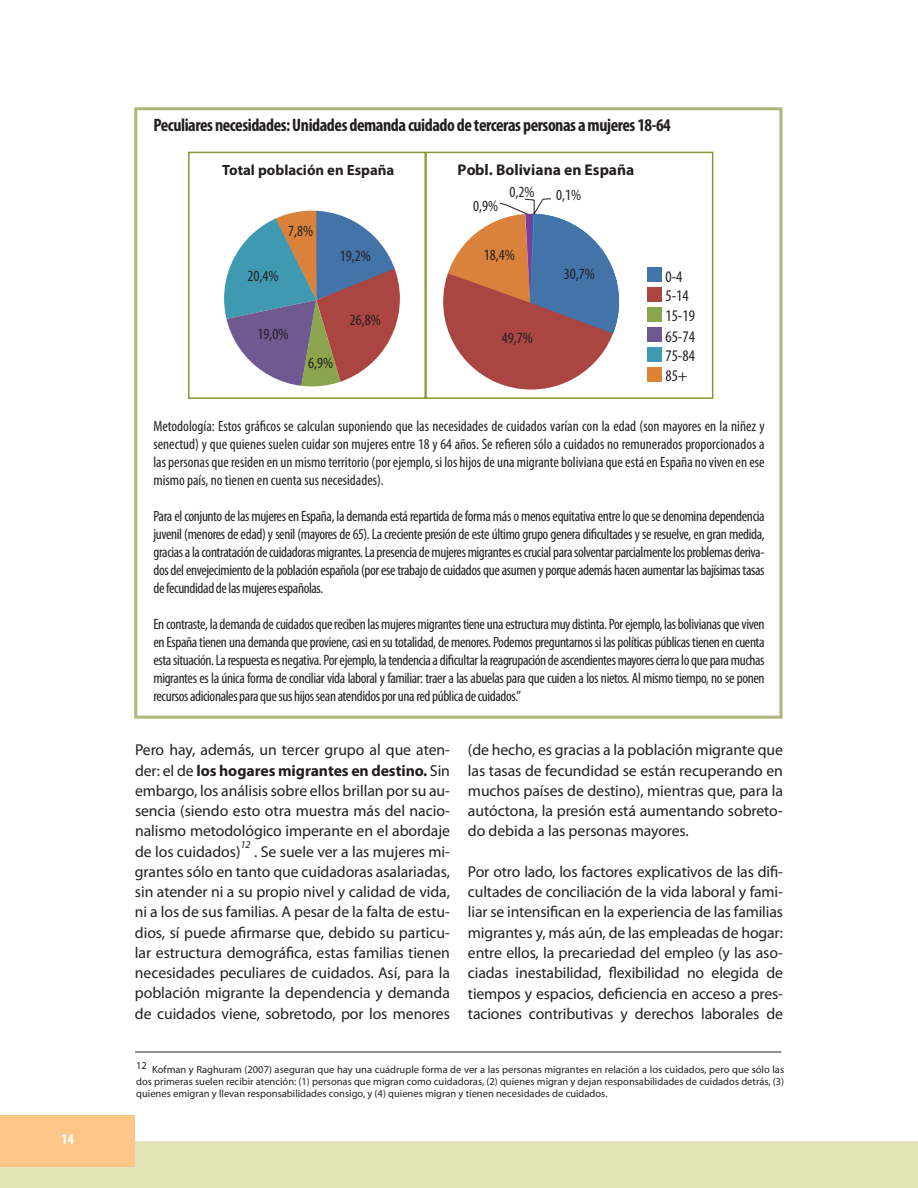
<style>
.page{position:relative;width:918px;height:1188px;background:#fff}
.page>*{position:absolute;margin:0;border:0;box-sizing:border-box;transform-origin:0 0}
.t1{font:700 condensed 18px "Myriad Pro";letter-spacing:-.025em;color:#231f20}
.t2{font:condensed 16.2px/20px "Myriad Pro";color:#231f20}
.t3{font:15.75px/20.2px "Myriad Pro";letter-spacing:-.005em;color:#231f20;text-align:justify}
.t4{font:condensed 15.6px "Myriad Pro";color:#231f20}
.t5{font:700 15.6px "Myriad Pro";color:#231f20}
.t6{font:condensed 15px/18px "Myriad Pro";letter-spacing:-.025em;color:#231f20;text-align:justify}
.t7{font:700 condensed 15px "Myriad Pro";color:#fff}
.t8{font:700 14.85px "Myriad Pro";color:#231f20}
.t9{font:10.5px/12px "Myriad Pro";color:#231f20;text-align:justify}
.t10{font:italic 10.5px "Myriad Pro";color:#231f20}
.s1{font-weight:700}
</style>
<div class="page">
<div style="left:0;top:1141px;width:918px;height:46px;background:#e2e3b6"></div>
<div style="left:0;top:1115px;width:135px;height:51px;background:#fdc689"></div>
<hr style="left:135px;top:1052px;width:647px;height:1px;background:#231f20">
<svg style="left:224px;top:211px;width:176px;height:175px"></svg>
<svg style="left:443px;top:198px;width:176px;height:192px"></svg>
<div style="left:648px;top:268px;width:14px;height:14px;background:#4273a9"></div>
<div style="left:648px;top:288px;width:14px;height:14px;background:#aa4542"></div>
<div style="left:648px;top:308px;width:14px;height:14px;background:#8aa54d"></div>
<div style="left:648px;top:328px;width:14px;height:14px;background:#705890"></div>
<div style="left:648px;top:348px;width:14px;height:14px;background:#3f9aaf"></div>
<div style="left:648px;top:367px;width:14px;height:14px;background:#dd8338"></div>
<div style="left:188px;top:152px;width:238px;height:247px;border:2px solid #899835"></div>
<div style="left:425px;top:152px;width:288px;height:247px;border:2px solid #899835"></div>
<div style="left:134px;top:107px;width:649px;height:612px;border:3px solid #afb57b"></div>
<p class="t7" style="left:61px;top:1130px;width:14px">14</p>
<p class="t1" style="left:153px;top:114px;width:519px">Peculiares necesidades: Unidades demanda cuidado de terceras personas a mujeres 18-64</p>
<p class="t5" style="left:222px;top:161px;width:184px">Total pobración en España</p>
<p class="t5" style="left:458px;top:159px;width:178px">Pobl. Boliviana en España</p>
<p class="t8" style="left:222px;top:160px;width:174px">Total población en España</p>
<p class="t4" style="left:288px;top:221px;width:27px">7,8%</p>
<p class="t4" style="left:248px;top:266px;width:33px">20,4%</p>
<p class="t4" style="left:340px;top:247px;width:33px">19,2%</p>
<p class="t4" style="left:258px;top:324px;width:33px">19,0%</p>
<p class="t4" style="left:308px;top:354px;width:27px">6,9%</p>
<p class="t4" style="left:350px;top:311px;width:33px">26,8%</p>
<p class="t4" style="left:473px;top:196px;width:27px">0,9%</p>
<p class="t4" style="left:509px;top:182px;width:27px">0,2%</p>
<p class="t4" style="left:556px;top:185px;width:27px">0,1%</p>
<p class="t4" style="left:484px;top:245px;width:33px">18,4%</p>
<p class="t4" style="left:502px;top:328px;width:33px">49,7%</p>
<p class="t4" style="left:564px;top:264px;width:33px">30,7%</p>
<p class="t2" style="left:665px;top:267px;width:31px">0-4<br>5-14<br>15-19<br>65-74</p>
<p class="t2" style="left:665px;top:346px;width:31px">75-84<br>85+</p>
<p class="t6" style="left:153px;top:417px;width:613px">Metodología: Estos gráficos se calculan suponiendo que las necesidades de cuidados varían con la edad (son mayores en la niñez y senectud) y que quienes suelen cuidar son mujeres entre 18 y 64 años. Se refieren sólo a cuidados no remunerados proporcionados a las personas que residen en un mismo territorio (por ejemplo, si los hijos de una migrante boliviana que está en España no viven en ese mismo país, no tienen en cuenta sus necesidades).</p>
<p class="t6" style="left:153px;top:507px;width:613px">Para el conjunto de las mujeres en España, la demanda está repartida de forma más o menos equitativa entre lo que se denomina dependencia juvenil (menores de edad) y senil (mayores de 65). La creciente presión de este último grupo genera dificultades y se resuelve, en gran medida, gracias a la contratación de cuidadoras migrantes. La presencia de mujeres migrantes es crucial para solventar parcialmente los problemas deriva&shy;dos del envejecimiento de la población española (por ese trabajo de cuidados que asumen y porque además hacen aumentar las bajísimas tasas de fecundidad de las mujeres españolas.</p>
<p class="t6" style="left:153px;top:615px;width:613px">En contraste, la demanda de cuidados que reciben las mujeres migrantes tiene una estructura muy distinta. Por ejemplo, las bolivianas que viven en España tienen una demanda que proviene, casi en su totalidad, de menores. Podemos preguntarnos si las políticas públicas tienen en cuenta esta situación. La respuesta es negativa. Por ejemplo, la tendencia a dificultar la reagrupación de ascendientes mayores cierra lo que para muchas migrantes es la única forma de conciliar vida laboral y familiar: traer a las abuelas para que cuiden a los nietos. Al mismo tiempo, no se ponen recursos adicionales para que sus hijos sean atendidos por una red pública de cuidados.”</p>
<p class="t3" style="left:135px;top:740px;width:317px">Pero hay, además, un tercer grupo al que aten&shy;der: el de <span class="s1">los hogares migrantes en destino.</span> Sin embargo, los análisis sobre ellos brillan por su au&shy;sencia (siendo esto otra muestra más del nacio&shy;nalismo metodológico imperante en el abordaje de los cuidados)</p>
<p class="t10" style="left:240px;top:838px;width:12px">12</p>
<p class="t3" style="left:135px;top:841px;width:317px;text-indent:119px">. Se suele ver a las mujeres mi&shy;grantes sólo en tanto que cuidadoras asalariadas, sin atender ni a su propio nivel y calidad de vida, ni a los de sus familias. A pesar de la falta de estu&shy;dios, sí puede afirmarse que, debido su particu&shy;lar estructura demográfica, estas familias tienen necesidades peculiares de cuidados. Así, para la población migrante la dependencia y demanda de cuidados viene, sobretodo, por los menores</p>
<p class="t3" style="left:468px;top:740px;width:317px">(de hecho, es gracias a la población migrante que las tasas de fecundidad se están recuperando en muchos países de destino), mientras que, para la autóctona, la presión está aumentando sobreto&shy;do debida a las personas mayores.</p>
<p class="t3" style="left:468px;top:861px;width:317px">Por otro lado, los factores explicativos de las difi&shy;cultades de conciliación de la vida laboral y fami&shy;liar se intensifican en la experiencia de las familias migrantes y, más aún, de las empleadas de hogar: entre ellos, la precariedad del empleo (y las aso&shy;ciadas inestabilidad, flexibilidad no elegida de tiempos y espacios, deficiencia en acceso a pres&shy;taciones contributivas y derechos laborales de</p>
<p class="t9" style="left:136px;top:1063px;width:650px">12 Kofman y Raghuram (2007) aseguran que hay una cuádruple forma de ver a las personas migrantes en relación a los cuidados, pero que sólo las dos primeras suelen recibir atención: (1) personas que migran como cuidadoras, (2) quienes migran y dejan responsabilidades de cuidados detrás, (3) quienes emigran y llevan responsabilidades consigo, y (4) quienes migran y tienen necesidades de cuidados.</p>
</div>
